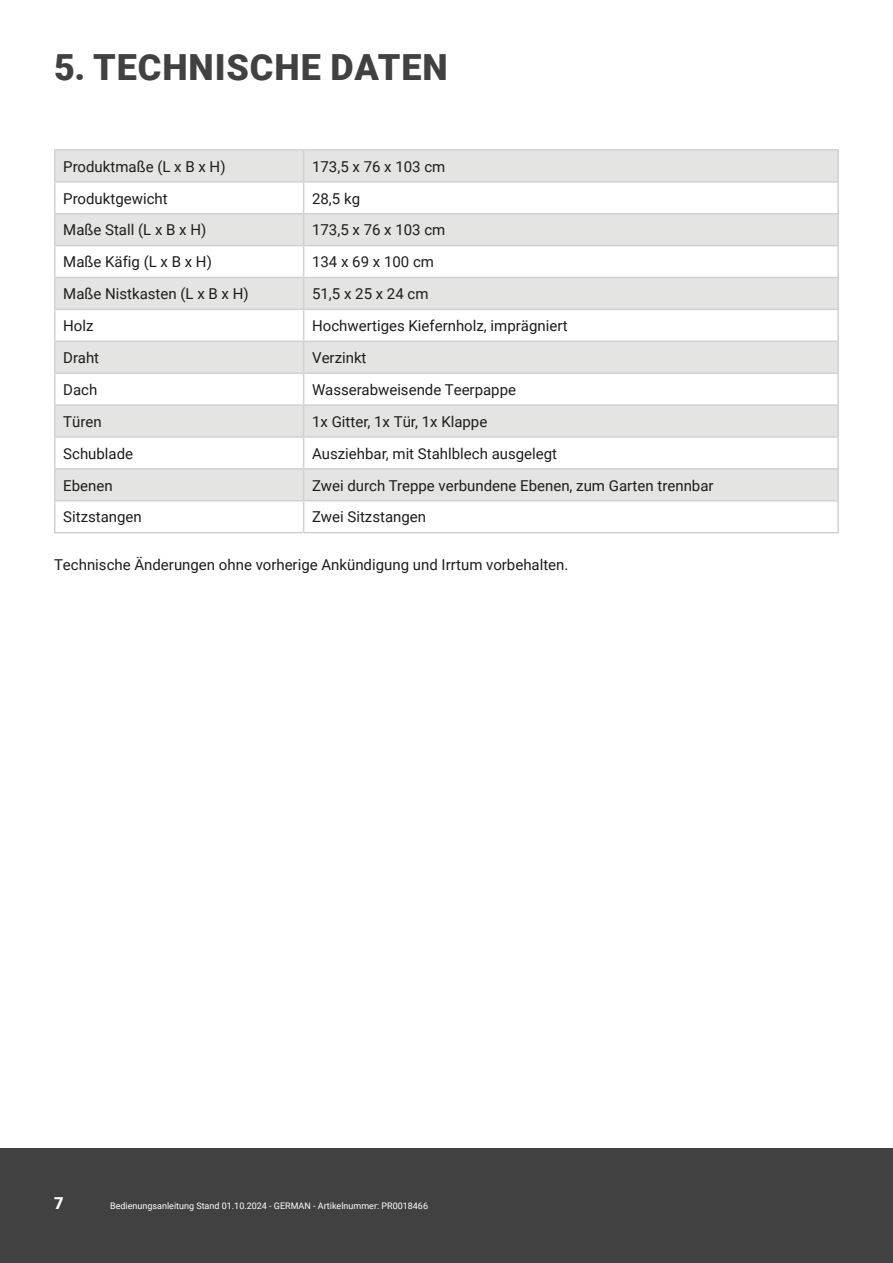
<style>
.page{position:relative;width:893px;height:1263px;background:#fff}
.page>*{position:absolute;margin:0;border:0;box-sizing:border-box;transform-origin:0 0}
.Große_Headline{font:900 36px "Roboto";letter-spacing:.025em;color:#414141}
.t1{font:900 16.5px "Roboto";color:#fff}
.Tabelleninhalt_linksbündig{font:15px "Roboto";color:#1d1d1b}
.Fließtext{font:15px "Roboto";color:#1d1d1b}
.t2{font:9px "Roboto";color:#fff}
</style>
<div class="page">
<div style="left:0;top:1148px;width:893px;height:115px;background:#414141"></div>
<svg style="left:56px;top:151px;width:781px;height:349px;fill:#e4e4e3"></svg>
<hr style="left:54px;top:149px;width:250px;height:2px;background:#d1d1d1">
<hr style="left:54px;top:151px;width:2px;height:30px;background:#d1d1d1">
<hr style="left:304px;top:149px;width:535px;height:2px;background:#d1d1d1">
<hr style="left:837px;top:151px;width:2px;height:30px;background:#d1d1d1">
<hr style="left:54px;top:183px;width:2px;height:30px;background:#d1d1d1">
<hr style="left:837px;top:183px;width:2px;height:30px;background:#d1d1d1">
<hr style="left:54px;top:214px;width:2px;height:31px;background:#d1d1d1">
<hr style="left:837px;top:214px;width:2px;height:31px;background:#d1d1d1">
<hr style="left:54px;top:246px;width:2px;height:31px;background:#d1d1d1">
<hr style="left:837px;top:246px;width:2px;height:31px;background:#d1d1d1">
<hr style="left:54px;top:278px;width:2px;height:31px;background:#d1d1d1">
<hr style="left:837px;top:278px;width:2px;height:31px;background:#d1d1d1">
<hr style="left:54px;top:310px;width:2px;height:30px;background:#d1d1d1">
<hr style="left:837px;top:310px;width:2px;height:30px;background:#d1d1d1">
<hr style="left:54px;top:342px;width:2px;height:30px;background:#d1d1d1">
<hr style="left:837px;top:342px;width:2px;height:30px;background:#d1d1d1">
<hr style="left:54px;top:374px;width:2px;height:30px;background:#d1d1d1">
<hr style="left:837px;top:374px;width:2px;height:30px;background:#d1d1d1">
<hr style="left:54px;top:406px;width:2px;height:30px;background:#d1d1d1">
<hr style="left:837px;top:406px;width:2px;height:30px;background:#d1d1d1">
<hr style="left:54px;top:438px;width:2px;height:30px;background:#d1d1d1">
<hr style="left:837px;top:438px;width:2px;height:30px;background:#d1d1d1">
<hr style="left:54px;top:470px;width:2px;height:30px;background:#d1d1d1">
<hr style="left:837px;top:470px;width:2px;height:30px;background:#d1d1d1">
<hr style="left:54px;top:501px;width:2px;height:31px;background:#d1d1d1">
<hr style="left:837px;top:501px;width:2px;height:31px;background:#d1d1d1">
<hr style="left:303px;top:151px;width:1px;height:30px;background:#d1d1d1">
<hr style="left:54px;top:181px;width:250px;height:2px;background:#d1d1d1">
<hr style="left:304px;top:181px;width:535px;height:2px;background:#d1d1d1">
<hr style="left:303px;top:183px;width:1px;height:30px;background:#d1d1d1">
<hr style="left:54px;top:213px;width:250px;height:1px;background:#d1d1d1">
<hr style="left:304px;top:213px;width:535px;height:1px;background:#d1d1d1">
<hr style="left:303px;top:214px;width:1px;height:31px;background:#d1d1d1">
<hr style="left:54px;top:245px;width:250px;height:1px;background:#d1d1d1">
<hr style="left:304px;top:245px;width:535px;height:1px;background:#d1d1d1">
<hr style="left:303px;top:246px;width:1px;height:31px;background:#d1d1d1">
<hr style="left:54px;top:277px;width:250px;height:1px;background:#d1d1d1">
<hr style="left:304px;top:277px;width:535px;height:1px;background:#d1d1d1">
<hr style="left:303px;top:278px;width:1px;height:31px;background:#d1d1d1">
<hr style="left:54px;top:309px;width:250px;height:1px;background:#d1d1d1">
<hr style="left:304px;top:309px;width:535px;height:1px;background:#d1d1d1">
<hr style="left:303px;top:310px;width:1px;height:30px;background:#d1d1d1">
<hr style="left:54px;top:340px;width:250px;height:2px;background:#d1d1d1">
<hr style="left:304px;top:340px;width:535px;height:2px;background:#d1d1d1">
<hr style="left:303px;top:342px;width:1px;height:30px;background:#d1d1d1">
<hr style="left:54px;top:372px;width:250px;height:2px;background:#d1d1d1">
<hr style="left:304px;top:372px;width:535px;height:2px;background:#d1d1d1">
<hr style="left:303px;top:374px;width:1px;height:30px;background:#d1d1d1">
<hr style="left:54px;top:404px;width:250px;height:2px;background:#d1d1d1">
<hr style="left:304px;top:404px;width:535px;height:2px;background:#d1d1d1">
<hr style="left:303px;top:406px;width:1px;height:30px;background:#d1d1d1">
<hr style="left:54px;top:436px;width:250px;height:2px;background:#d1d1d1">
<hr style="left:304px;top:436px;width:535px;height:2px;background:#d1d1d1">
<hr style="left:303px;top:438px;width:1px;height:30px;background:#d1d1d1">
<hr style="left:54px;top:468px;width:250px;height:2px;background:#d1d1d1">
<hr style="left:304px;top:468px;width:535px;height:2px;background:#d1d1d1">
<hr style="left:303px;top:470px;width:1px;height:30px;background:#d1d1d1">
<hr style="left:54px;top:500px;width:250px;height:1px;background:#d1d1d1">
<hr style="left:304px;top:500px;width:535px;height:1px;background:#d1d1d1">
<hr style="left:303px;top:501px;width:1px;height:31px;background:#d1d1d1">
<hr style="left:54px;top:532px;width:250px;height:1px;background:#d1d1d1">
<hr style="left:304px;top:532px;width:535px;height:1px;background:#d1d1d1">
<p class="Große_Headline" style="left:54px;top:42px;width:395px">5. TECHNISCHE DATEN</p>
<p class="Tabelleninhalt_linksbündig" style="left:63px;top:156px;width:164px">Produktmaße (L x B x H)</p>
<p class="Tabelleninhalt_linksbündig" style="left:312px;top:156px;width:135px">173,5 x 76 x 103 cm</p>
<p class="Tabelleninhalt_linksbündig" style="left:63px;top:188px;width:106px">Produktgewicht</p>
<p class="Tabelleninhalt_linksbündig" style="left:312px;top:188px;width:49px">28,5 kg</p>
<p class="Tabelleninhalt_linksbündig" style="left:63px;top:220px;width:145px">Maße Stall (L x B x H)</p>
<p class="Tabelleninhalt_linksbündig" style="left:312px;top:220px;width:135px">173,5 x 76 x 103 cm</p>
<p class="Tabelleninhalt_linksbündig" style="left:63px;top:251px;width:150px">Maße Käfig (L x B x H)</p>
<p class="Tabelleninhalt_linksbündig" style="left:312px;top:251px;width:123px">134 x 69 x 100 cm</p>
<p class="Tabelleninhalt_linksbündig" style="left:63px;top:283px;width:187px">Maße Nistkasten (L x B x H)</p>
<p class="Tabelleninhalt_linksbündig" style="left:312px;top:283px;width:118px">51,5 x 25 x 24 cm</p>
<p class="Tabelleninhalt_linksbündig" style="left:63px;top:315px;width:32px">Holz</p>
<p class="Tabelleninhalt_linksbündig" style="left:312px;top:315px;width:257px">Hochwertiges Kiefernholz, imprägniert</p>
<p class="Tabelleninhalt_linksbündig" style="left:63px;top:347px;width:37px">Draht</p>
<p class="Tabelleninhalt_linksbündig" style="left:312px;top:347px;width:56px">Verzinkt</p>
<p class="Tabelleninhalt_linksbündig" style="left:63px;top:379px;width:36px">Dach</p>
<p class="Tabelleninhalt_linksbündig" style="left:312px;top:379px;width:205px">Wasserabweisende Teerpappe</p>
<p class="Tabelleninhalt_linksbündig" style="left:63px;top:411px;width:40px">Türen</p>
<p class="Tabelleninhalt_linksbündig" style="left:312px;top:411px;width:177px">1x Gitter, 1x Tür, 1x Klappe</p>
<p class="Tabelleninhalt_linksbündig" style="left:63px;top:443px;width:71px">Schublade</p>
<p class="Tabelleninhalt_linksbündig" style="left:312px;top:443px;width:246px">Ausziehbar, mit Stahlblech ausgelegt</p>
<p class="Tabelleninhalt_linksbündig" style="left:63px;top:475px;width:51px">Ebenen</p>
<p class="Tabelleninhalt_linksbündig" style="left:312px;top:475px;width:403px">Zwei durch Treppe verbundene Ebenen, zum Garten trennbar</p>
<p class="Tabelleninhalt_linksbündig" style="left:63px;top:507px;width:80px">Sitzstangen</p>
<p class="Tabelleninhalt_linksbündig" style="left:312px;top:507px;width:115px">Zwei Sitzstangen</p>
<p class="Fließtext" style="left:54px;top:554px;width:516px">Technische Änderungen ohne vorherige Ankündigung und Irrtum vorbehalten.</p>
<p class="t1" style="left:54px;top:1191px;width:11px">7</p>
<p class="t2" style="left:110px;top:1199px;width:319px">Bedienungsanleitung Stand 01.10.2024 - GERMAN - Artikelnummer: PR0018466</p>
</div>
